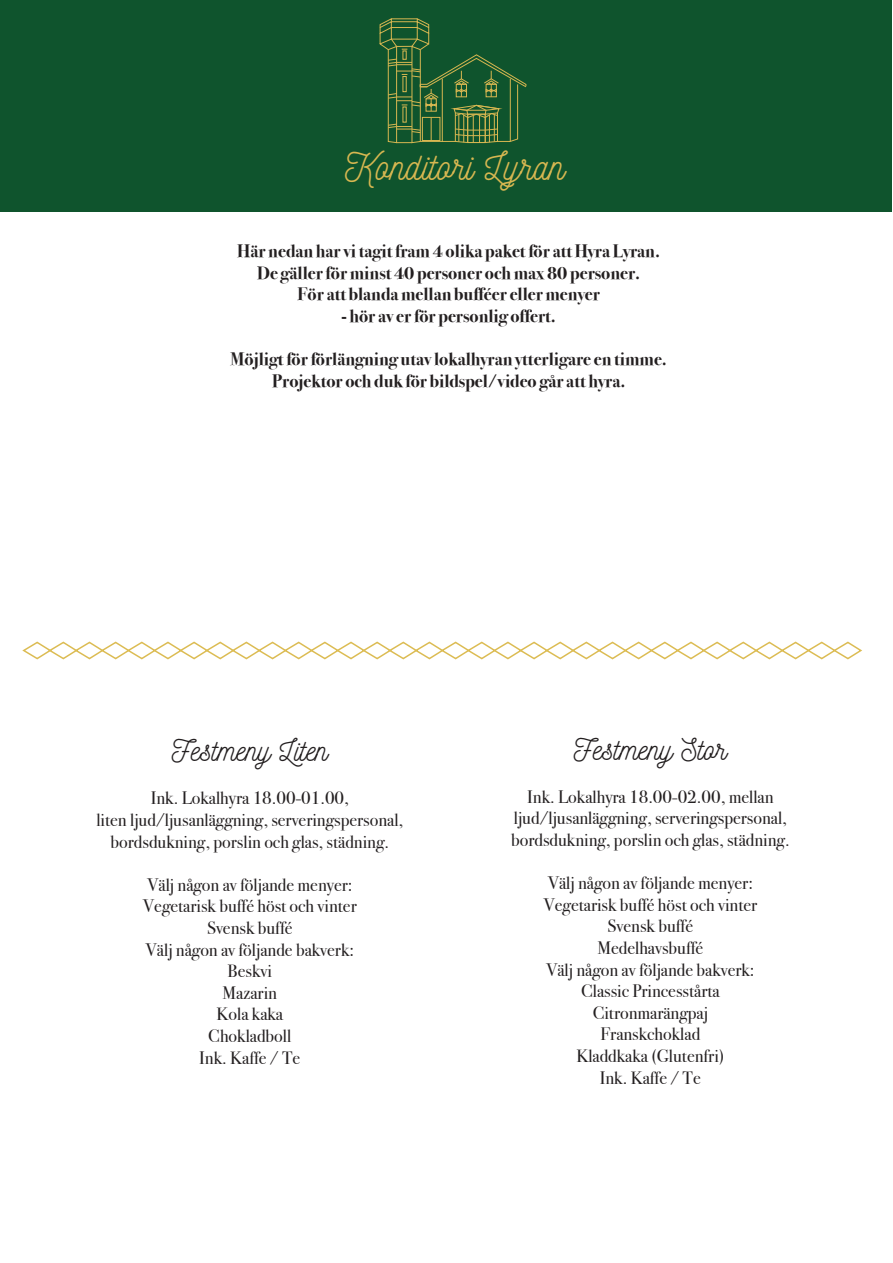
<style>
.page{position:relative;width:893px;height:1263px;background:#fff}
.page>*{position:absolute;margin:0;border:0;box-sizing:border-box;transform-origin:0 0}
.t1{font:38.1px "Nickainley";color:#d7b751}
.t2{font:30px "Nickainley";color:#231f20}
.t3{font:18px/21.6px "Bodoni Svty Two ITCTT";color:#231f20;text-align:center}
.t4{font:700 18px/21.6px "Bodoni Svty Two ITCTT";color:#231f20;text-align:center}
</style>
<div class="page">
<div style="left:0;top:0;width:891px;height:211px;background:#0f542d"></div>
<svg style="left:379px;top:18px;width:148px;height:125px"></svg>
<svg style="left:22px;top:641px;width:840px;height:19px"></svg>
<h1 class="t1" style="left:345px;top:142px;width:221px">Konditori Lyran</h1>
<p class="t4" style="left:237px;top:239px;width:424px">Här nedan har vi tagit fram 4 olika paket för att Hyra Lyran.<br>De gäller för minst 40 personer och max 80 personer.<br>För att blanda mellan bufféer eller menyer</p>
<p class="t4" style="left:341px;top:304px;width:216px">- hör av er för personlig offert.</p>
<p class="t4" style="left:230px;top:347px;width:438px">Möjligt för förlängning utav lokalhyran ytterligare en timme.<br>Projektor och duk för bildspel/video går att hyra.</p>
<h2 class="t2" style="left:172px;top:731px;width:158px">Festmeny Liten</h2>
<p class="t3" style="left:96px;top:785px;width:308px">Ink. Lokalhyra 18.00-01.00,<br>liten ljud/ljusanläggning, serveringspersonal, bordsdukning, porslin och glas, städning.</p>
<p class="t3" style="left:143px;top:872px;width:215px">Välj någon av följande menyer:<br>Vegetarisk buffé höst och vinter<br>Svensk buffé<br>Välj någon av följande bakverk:<br>Beskvi<br>Mazarin<br>Kola kaka<br>Chokladboll<br>Ink. Kaffe / Te</p>
<h2 class="t2" style="left:574px;top:729px;width:155px">Festmeny Stor</h2>
<p class="t3" style="left:511px;top:784px;width:280px">Ink. Lokalhyra 18.00-02.00, mellan ljud/ljusanläggning, serveringspersonal, bordsdukning, porslin och glas, städning.</p>
<p class="t3" style="left:543px;top:870px;width:215px">Välj någon av följande menyer:<br>Vegetarisk buffé höst och vinter<br>Svensk buffé<br>Medelhavsbuffé<br>Välj någon av följande bakverk:<br>Classic Princesstårta<br>Citronmarängpaj<br>Franskchoklad<br>Kladdkaka (Glutenfri)<br>Ink. Kaffe / Te</p>
</div>
